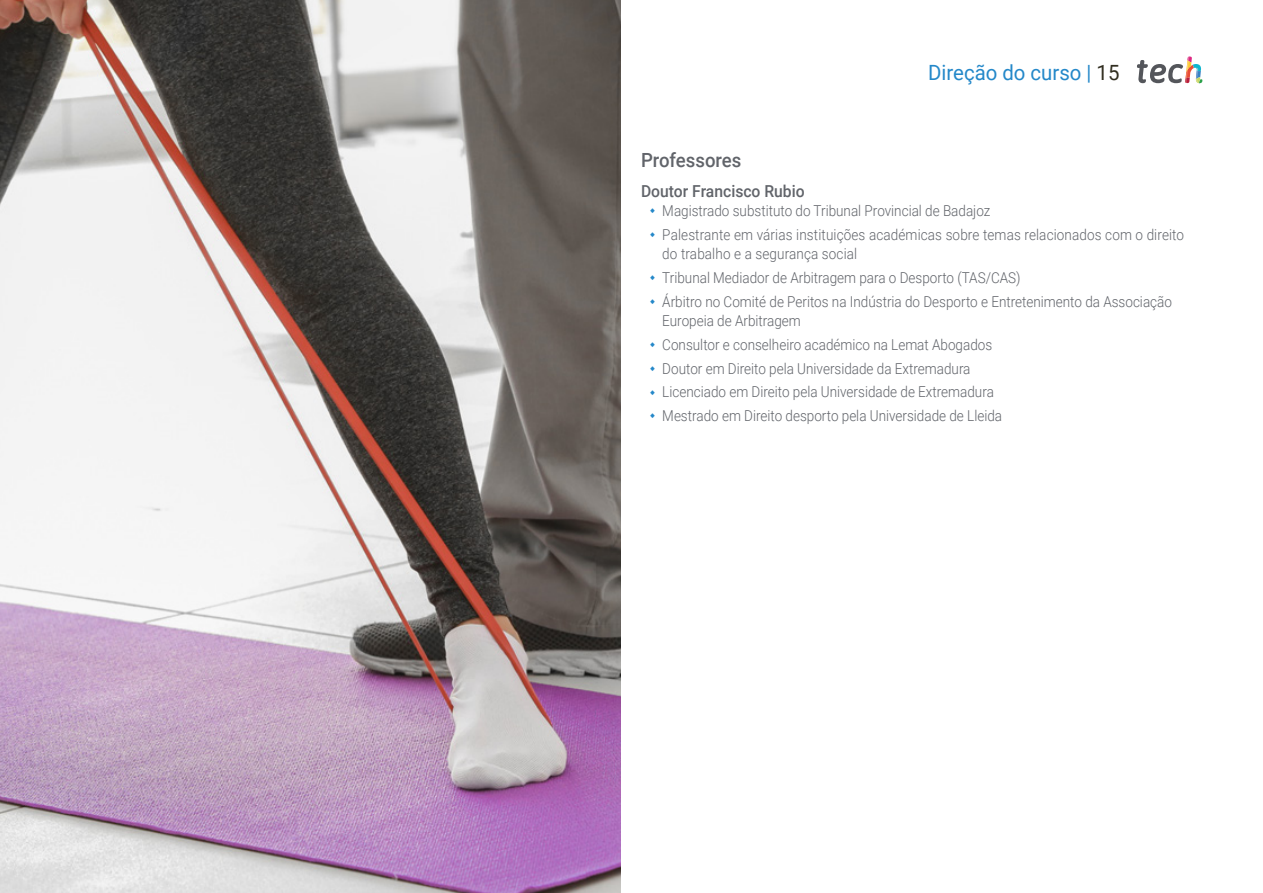
<style>
.page{position:relative;width:1263px;height:893px;background:#fff}
.page>*{position:absolute;margin:0;border:0;box-sizing:border-box;transform-origin:0 0}
.t1{font:21px "Roboto";color:#2488c9}
.t2{font:500 19.5px "Roboto";color:#61646a;scale:.95 1}
.t3{font:500 16.5px "Roboto";color:#61646a;scale:.95 1}
.t4{font:300 15px/23.7px "Roboto";color:#61646a;scale:.9 1}
.s1{color:#312e20}
</style>
<div class="page">
<img style="left:0;top:0;width:621px;height:893px">
<svg style="left:1137px;top:57px;width:65px;height:27px"></svg>
<h1 class="t1" style="left:928px;top:57px;width:193px">Direção do curso | <span class="s1">15</span></h1>
<h2 class="t2" style="left:641px;top:147px;width:107px">Professores</h2>
<p class="t3" style="left:641px;top:179px;width:174px">Doutor Francisco Rubio</p>
<p class="t4" style="left:662px;top:198px;width:581px">Magistrado substituto do Tribunal Provincial de Badajoz<br>Palestrante em várias instituições académicas sobre temas relacionados com o direito</p>
<p class="t4" style="left:662px;top:241px;width:568px">do trabalho e a segurança social<br>Tribunal Mediador de Arbitragem para o Desporto (TAS/CAS)<br>Árbitro no Comité de Peritos na Indústria do Desporto e Entretenimento da Associação</p>
<p class="t4" style="left:662px;top:308px;width:379px">Europeia de Arbitragem<br>Consultor e conselheiro académico na Lemat Abogados Doutor em Direito pela Universidade da Extremadura Licenciado em Direito pela Universidade de Extremadura Mestrado em Direito desporto pela Universidade de Lleida</p>
</div>
